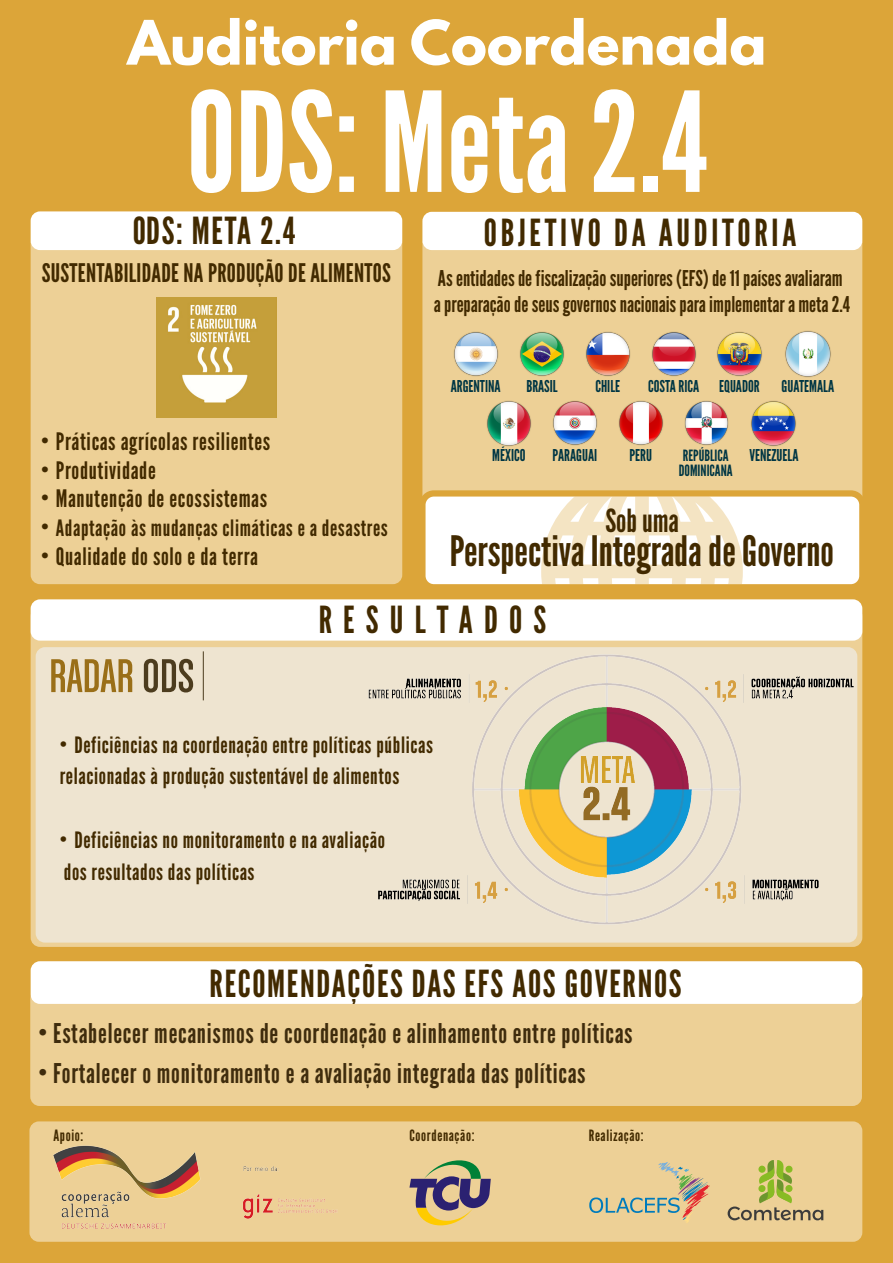
<style>
.page{position:relative;width:893px;height:1263px;background:#dca539}
.page>*{position:absolute;margin:0;border:0;box-sizing:border-box;transform-origin:0 0}
.t1{font:138.15px "League Gothic";color:#fff}
.t2{font:700 54.3px "League Spartan";color:#fff}
.t3{font:50.4px "Chalet Comprime Cologne Eighty";color:#9a6f18}
.t4{font:41.85px "League Gothic";color:#422a00}
.t5{font:37.2px "League Gothic";letter-spacing:.045em;color:#422a00}
.t6{font:37.2px "League Gothic";letter-spacing:.1em;color:#422a00}
.t7{font:37.2px "League Gothic";letter-spacing:.3em;color:#422a00}
.t8{font:31.8px "League Gothic";color:#422a00}
.t9{font:27.15px "League Gothic";letter-spacing:.03em;color:#3f2c0d}
.t10{font:25.65px "League Gothic";letter-spacing:.01em;color:#422a00}
.t11{font:24px "League Gothic";letter-spacing:.03em;color:#422a00}
.t12{font:22.5px/31.8px "League Gothic";letter-spacing:.03em;color:#422a00}
.t13{font:21.75px/26.1px "League Gothic";letter-spacing:-.005em;color:#422a00}
.t14{font:16.35px "League Gothic";color:#003644}
.t15{font:15.6px "League Gothic";letter-spacing:.045em;color:#422a00}
.t16{font:15.45px/15.5px "League Gothic";color:#003644}
.s1{font-size:24px}
.s2{color:#4c3c1e}
</style>
<div class="page">
<div style="left:31px;top:234px;width:371px;height:350px;background:#edd096;border-radius:9px"></div>
<div style="left:31px;top:607px;width:831px;height:340px;background:#edd096;border-radius:9px"></div>
<div style="left:30px;top:990px;width:832px;height:116px;background:#edd096;border-radius:9px"></div>
<div style="left:422px;top:234px;width:440px;height:353px;background:#edd096;border-radius:9px"></div>
<div style="left:31px;top:211px;width:371px;height:39px;background:#fff;border-radius:9px"></div>
<div style="left:422px;top:212px;width:440px;height:38px;background:#fff;border-radius:9px"></div>
<div style="left:31px;top:599px;width:831px;height:42px;background:#fff;border-radius:9px"></div>
<div style="left:31px;top:961px;width:831px;height:43px;background:#fff;border-radius:9px"></div>
<div style="left:29px;top:1121px;width:833px;height:121px;background:#edd096;border-radius:9px"></div>
<div style="left:36px;top:647px;width:821px;height:295px;background:#eee4d0;border-radius:9px"></div>
<hr style="left:203px;top:651px;width:1px;height:49px;background:#4c3c1e">
<div style="left:422px;top:493px;width:440px;height:94px;background:#fff;border-radius:11px"></div>
<div style="left:419px;top:490px;width:446px;height:100px;border:6px solid #dca539;border-radius:11px"></div>
<svg style="left:541px;top:496px;width:202px;height:88px"></svg>
<img style="left:368px;top:655px;width:486px;height:269px">
<svg style="left:589px;top:1162px;width:121px;height:61px"></svg>
<svg style="left:422px;top:1160px;width:69px;height:66px"></svg>
<svg style="left:728px;top:1160px;width:95px;height:60px"></svg>
<div style="left:785px;top:1185px;width:8px;height:7px;background:#88bb24;border-radius:50%"></div>
<img style="left:53px;top:1145px;width:369px;height:84px">
<img style="left:519px;top:331px;width:46px;height:46px">
<img style="left:585px;top:331px;width:46px;height:46px">
<img style="left:651px;top:331px;width:46px;height:46px">
<img style="left:717px;top:331px;width:45px;height:46px">
<img style="left:453px;top:331px;width:46px;height:46px">
<img style="left:785px;top:331px;width:46px;height:46px">
<img style="left:618px;top:400px;width:46px;height:46px">
<img style="left:684px;top:400px;width:45px;height:46px">
<img style="left:552px;top:400px;width:46px;height:46px">
<img style="left:751px;top:400px;width:45px;height:46px">
<img style="left:486px;top:400px;width:46px;height:46px">
<img style="left:156px;top:298px;width:120px;height:120px">
<p class="t2" style="left:127px;top:0;width:641px">Auditoria Coordenada</p>
<p class="t1" style="left:187px;top:60px;width:522px">ODS: Meta 2.4</p>
<p class="t5" style="left:133px;top:209px;width:164px">ODS: META 2.4</p>
<p class="t6" style="left:484px;top:211px;width:314px">OBJETIVO DA AUDITORIA</p>
<p class="t10" style="left:42px;top:258px;width:351px">SUSTENTABILIDADE NA PRODUÇÃO DE ALIMENTOS</p>
<p class="t11" style="left:41px;top:427px;width:231px">• Práticas agrícolas resilientes</p>
<p class="t11" style="left:41px;top:456px;width:116px">• Produtividade</p>
<p class="t11" style="left:41px;top:485px;width:227px">• Manutenção de ecossistemas</p>
<p class="t12" style="left:41px;top:512px;width:348px"><span class="s1">•</span> Adaptação às mudanças climáticas e a desastres</p>
<p class="t11" style="left:41px;top:542px;width:218px">• Qualidade do solo e da terra</p>
<p class="t13" style="left:434px;top:265px;width:418px">As entidades de fiscalização superiores (EFS) de 11 países avaliaram a preparação de seus governos nacionais para implementar a meta 2.4</p>
<p class="t14" style="left:451px;top:376px;width:52px">ARGENTINA</p>
<p class="t14" style="left:526px;top:376px;width:33px">BRASIL</p>
<p class="t14" style="left:595px;top:376px;width:26px">CHILE</p>
<p class="t14" style="left:648px;top:376px;width:113px">COSTA RICA EQUADOR</p>
<p class="t14" style="left:781px;top:376px;width:54px">GUATEMALA</p>
<p class="t14" style="left:492px;top:446px;width:35px">MÉXICO</p>
<p class="t14" style="left:552px;top:445px;width:46px">PARAGUAI</p>
<p class="t14" style="left:749px;top:445px;width:51px">VENEZUELA</p>
<p class="t14" style="left:629px;top:445px;width:24px">PERU</p>
<p class="t16" style="left:679px;top:447px;width:55px">REPÚBLICA<br>DOMINICANA</p>
<p class="t8" style="left:605px;top:502px;width:75px">Sob uma</p>
<p class="t4" style="left:450px;top:526px;width:386px">Perspectiva Integrada de Governo</p>
<p class="t3" style="left:49px;top:648px;width:147px">RADAR <span class="s2">ODS</span></p>
<p class="t7" style="left:319px;top:598px;width:229px">RESULTADOS</p>
<p class="t12" style="left:60px;top:729px;width:375px">• Deficiências na coordenação entre políticas públicas relacionadas à produção sustentável de alimentos</p>
<p class="t12" style="left:60px;top:824px;width:327px">• Deficiências no monitoramento e na avaliação dos resultados das políticas</p>
<p class="t5" style="left:210px;top:961px;width:474px">RECOMENDAÇÕES DAS EFS AOS GOVERNOS</p>
<p class="t9" style="left:39px;top:1017px;width:595px">• Estabelecer mecanismos de coordenação e alinhamento entre políticas</p>
<p class="t9" style="left:39px;top:1057px;width:549px">• Fortalecer o monitoramento e a avaliação integrada das políticas</p>
<p class="t15" style="left:53px;top:1126px;width:32px">Apoio:</p>
<p class="t15" style="left:409px;top:1126px;width:67px">Coordenação:</p>
<p class="t15" style="left:589px;top:1126px;width:57px">Realização:</p>
</div>
